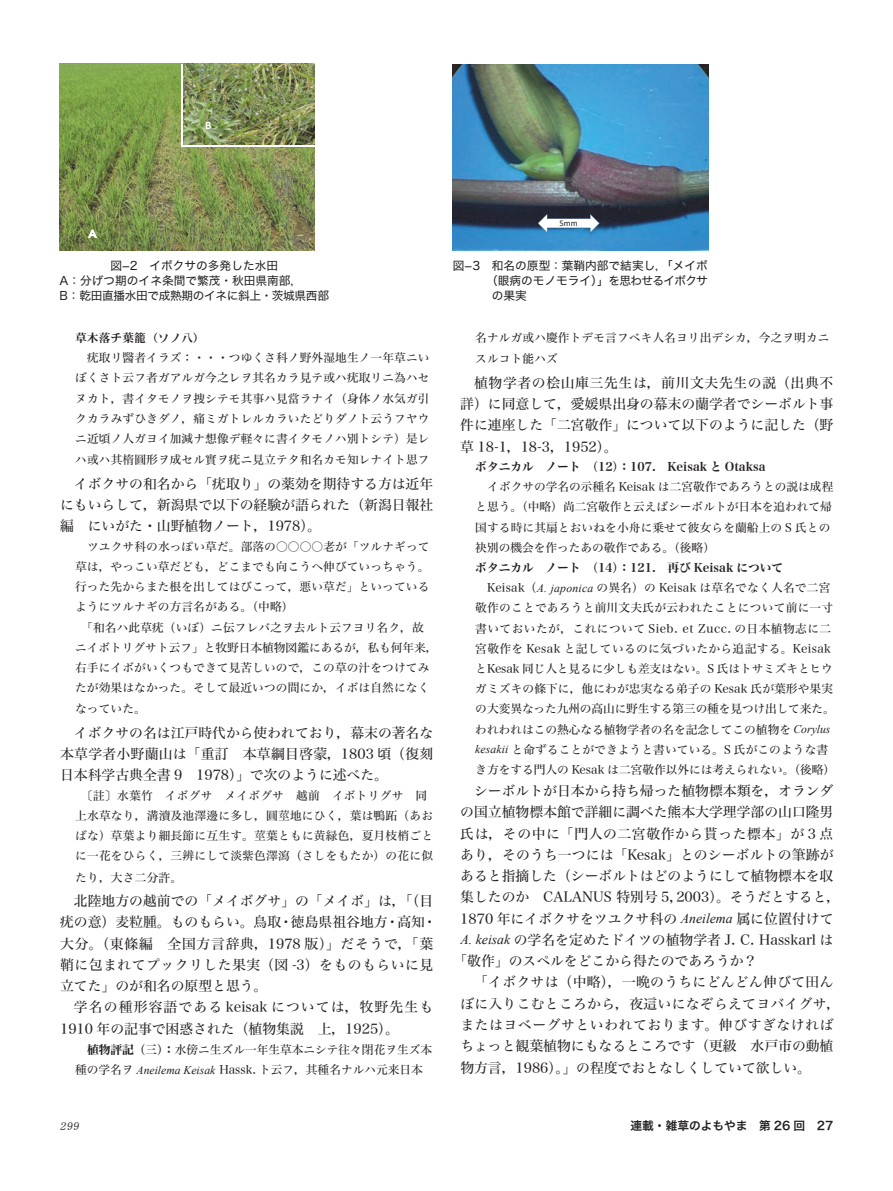
<style>
.page{position:relative;width:893px;height:1191px;background:#fff}
.page>*{position:absolute;margin:0;border:0;box-sizing:border-box;transform-origin:0 0}
.t1{font:13.8px/21.3px "Hira Min Std W4";color:#231f20}
.t2{font:13.8px "Hira Min Std W4";letter-spacing:.02em;color:#231f20}
.t3{font:13.8px "Hira Min Std W4";letter-spacing:.04em;color:#231f20}
.t4{font:11.7px/20.2px "Hira Min Std N W4";letter-spacing:.01em;color:#231f20}
.t5{font:11.7px/14.9px "Hira Kaku Std W4";color:#231f20}
.t6{font:11.7px "Hira Min Std N W7";color:#231f20}
.t7{font:11.7px "Hira Kaku Std W4";letter-spacing:-.06em;color:#231f20}
.t8{font:11.7px "Hira Kaku Std W6";color:#231f20}
.t9{font:11.7px "DFHS Mincho Std W7";letter-spacing:.01em;color:#231f20}
.t10{font:italic 11.7px "DFHS Mincho Std W3";color:#231f20}
.t11{font:11.55px "MS P Gothic";color:#fff}
.t12{font:700 11.55px "Calibri";color:#fff}
.t13{font:8.7px "Calibri";color:#231f20}
.s1{font-family:"Hira Min Std N W7"}
.s2{font-family:"Times New Roman";font-style:italic}
</style>
<div class="page">
<img style="left:60px;top:64px;width:255px;height:186px">
<img style="left:183px;top:64px;width:132px;height:81px">
<svg style="left:200px;top:64px;width:18px;height:18px"></svg>
<hr style="left:181px;top:64px;width:2px;height:82px;background:#fff">
<hr style="left:182px;top:145px;width:133px;height:2px;background:#fff">
<svg style="left:88px;top:230px;width:9px;height:8px"></svg>
<img style="left:453px;top:64px;width:255px;height:187px">
<svg style="left:538px;top:214px;width:62px;height:19px"></svg>
<p class="t11" style="left:88px;top:228px;width:10px">Ａ</p>
<p class="t12" style="left:205px;top:117px;width:8px">B</p>
<p class="t13" style="left:560px;top:217px;width:20px">5mm</p>
<p class="t5" style="left:60px;top:258px;width:271px;text-indent:51px">図−2　イボクサの多発した水田<br>A：分げつ期のイネ条間で繁茂・秋田県南部，<br>B：乾田直播水田で成熟期のイネに斜上・茨城県西部</p>
<p class="t5" style="left:453px;top:258px;width:257px">図−3　和名の原型：葉鞘内部で結実し，「メイボ</p>
<p class="t7" style="left:486px;top:271px;width:223px">（眼病のモノモライ）」を思わせるイボクサ</p>
<p class="t5" style="left:492px;top:288px;width:37px">の果実</p>
<p class="t9" style="left:75px;top:331px;width:131px">草木落チ葉籠（ソノ八）</p>
<p class="t4" style="left:75px;top:347px;width:356px;text-align:justify;text-indent:12px">疣取リ醫者イラズ：・・・つゆくさ科ノ野外湿地生ノ一年草ニいぼ くさト云フ者ガアルガ今之レヲ其名カラ見テ或ハ疣取リニ為ハセヌ カト，書イタモノヲ捜シテモ其事ハ見當ラナイ（身体ノ水気ガ引ク カラみずひきダノ，痛ミガトレルカラいたどりダノト云うフヤウニ 近頃ノ人ガヨイ加減ナ想像デ軽々に書イタモノハ別トシテ）是レハ 或ハ其楕圓形ヲ成セル實ヲ疣ニ見立テタ和名カモ知レナイト思フ</p>
<p class="t1" style="left:60px;top:473px;width:375px;text-align:justify;text-indent:14px">イボクサの和名から「疣取り」の薬効を期待する方は近年にもいらして，新潟県で以下の経験が語られた（新潟日報社編　にいがた・山野植物ノート，1978）。</p>
<p class="t4" style="left:87px;top:536px;width:344px">ツユクサ科の水っぽい草だ。部落の○○○○老が「ツルナギって</p>
<p class="t4" style="left:75px;top:556px;width:356px">草は，やっこい草だども，どこまでも向こうへ伸びていっちゃう。</p>
<p class="t4" style="left:75px;top:576px;width:356px">行った先からまた根を出してはびこって，悪い草だ」といっている</p>
<p class="t4" style="left:75px;top:596px;width:220px">ようにツルナギの方言名がある。（中略）</p>
<p class="t4" style="left:81px;top:617px;width:344px">「和名ハ此草疣（いぼ）ニ伝フレバ之ヲ去ルト云フヨリ名ク，故</p>
<p class="t4" style="left:75px;top:637px;width:364px">ニイボトリグサト云フ」と牧野日本植物図鑑にあるが，私も何年来，</p>
<p class="t4" style="left:75px;top:657px;width:356px">右手にイボがいくつもできて見苦しいので，この草の汁をつけてみ</p>
<p class="t4" style="left:75px;top:677px;width:356px">たが効果はなかった。そして最近いつの間にか，イボは自然になく</p>
<p class="t4" style="left:75px;top:698px;width:72px">なっていた。</p>
<p class="t1" style="left:60px;top:722px;width:388px;text-indent:14px">イボクサの名は江戸時代から使われており，幕末の著名な本草学者小野蘭山は「重訂　本草綱目啓蒙，1803 頃（復刻　日本科学古典全書 9　1978）」で次のように述べた。</p>
<p class="t4" style="left:75px;top:785px;width:359px;text-indent:6px">〔註〕水葉竹　イボグサ　メイボグサ　越前　イボトリグサ　同上水草なり，溝瀆及池澤邊に多し，圓莖地にひく，葉は鴨跖（あおばな）草葉より細長節に互生す。莖葉ともに黄緑色，夏月枝梢ごとに一花をひらく，三辨にして淡紫色澤瀉（さしをもたか）の花に似たり，大さ二分許。</p>
<p class="t1" style="left:60px;top:890px;width:378px;text-indent:14px">北陸地方の越前での「メイボグサ」の「メイボ」は，「（目疣の意）麦粒腫。ものもらい。鳥取・徳島県祖谷地方・高知・大分。（東條編　全国方言辞典，1978 版）」だそうで，「葉鞘に包まれてプックリした果実（図 -3）をものもらいに見立てた」のが和名の原型と思う。</p>
<p class="t1" style="left:60px;top:996px;width:375px;text-indent:14px">学名の種形容語である keisak については，牧野先生も<br>1910 年の記事で困惑された（植物集説　上，1925）。</p>
<p class="t4" style="left:75px;top:1039px;width:358px;text-indent:12px"><span class="s1">植物評記（三）：</span>水傍ニ生ズル一年生草本ニシテ往々閉花ヲ生ズ本種の学名ヲ <span class="s2">Aneilema Keisak</span> Hassk. ト云フ，其種名ナルハ元来日本</p>
<p class="t4" style="left:475px;top:327px;width:356px;line-height:21.1px">名ナルガ或ハ慶作トデモ言フベキ人名ヨリ出デシカ，今之ヲ明カニスルコト能ハズ</p>
<p class="t1" style="left:460px;top:372px;width:375px;text-align:justify;text-indent:14px">植物学者の桧山庫三先生は，前川文夫先生の説（出典不詳）に同意して，愛媛県出身の幕末の蘭学者でシーボルト事件に連座した「二宮敬作」について以下のように記した（野草 18-1，18-3，1952）。</p>
<p class="t6" style="left:475px;top:458px;width:292px">ボタニカル　ノート　（12）：107.　Keisak と Otaksa</p>
<p class="t4" style="left:475px;top:476px;width:360px;text-indent:12px">イボクサの学名の示種名 Keisak は二宮敬作であろうとの説は成程と思う。（中略）尚二宮敬作と云えばシーボルトが日本を追われて帰国する時に其扇とおいねを小舟に乗せて彼女らを蘭船上の S 氏との袂別の機会を作ったあの敬作である。（後略）</p>
<p class="t6" style="left:475px;top:559px;width:309px">ボタニカル　ノート　（14）：121.　再び Keisak について</p>
<p class="t4" style="left:475px;top:577px;width:361px;text-indent:12px">Keisak（<span class="s2">A. japonica</span> の異名）の Keisak は草名でなく人名で二宮敬作のことであろうと前川文夫氏が云われたことについて前に一寸書いておいたが，これについて Sieb. et Zucc. の日本植物志に二宮敬作を Kesak と記しているのに気づいたから追記する。Keisakと Kesak 同じ人と見るに少しも差支はない。S 氏はトサミズキとヒウガミズキの條下に，他にわが忠実なる弟子の Kesak 氏が葉形や果実の 大変異なった九州の高山に野生する第三の種を見つけ出して来た。われわれはこの熱心なる植物学者の名を記念してこの植物を <span class="s2">Corylus kesakii</span> と命ずることができようと書いている。S 氏がこのような書き方をする門人の Kesak は二宮敬作以外には考えられない。（後略）</p>
<p class="t1" style="left:474px;top:780px;width:361px">シーボルトが日本から持ち帰った植物標本類を，オランダ</p>
<p class="t1" style="left:460px;top:801px;width:375px">の国立植物標本館で詳細に調べた熊本大学理学部の山口隆男</p>
<p class="t3" style="left:460px;top:823px;width:375px">氏は，その中に「門人の二宮敬作から貰った標本」が 3 点</p>
<p class="t1" style="left:460px;top:844px;width:375px">あり，そのうち一つには「Kesak」とのシーボルトの筆跡が</p>
<p class="t1" style="left:460px;top:865px;width:375px">あると指摘した（シーボルトはどのようにして植物標本を収</p>
<p class="t1" style="left:460px;top:886px;width:382px">集したのか　CALANUS 特別号 5，2003）。そうだとすると，</p>
<p class="t1" style="left:460px;top:907px;width:375px">1870 年にイボクサをツユクサ科の <span class="s2">Aneilema</span> 属に位置付けて</p>
<p class="t1" style="left:460px;top:929px;width:375px"><span class="s2">A. keisak</span> の学名を定めたドイツの植物学者 J. C. Hasskarl は</p>
<p class="t1" style="left:453px;top:950px;width:306px">「敬作」のスペルをどこから得たのであろうか？</p>
<p class="t2" style="left:474px;top:972px;width:361px">「イボクサは（中略），一晩のうちにどんどん伸びて田ん</p>
<p class="t2" style="left:460px;top:993px;width:382px">ぼに入りこむところから，夜這いになぞらえてヨバイグサ，</p>
<p class="t3" style="left:460px;top:1015px;width:375px">またはヨベーグサといわれております。伸びすぎなければ</p>
<p class="t1" style="left:460px;top:1035px;width:375px">ちょっと観葉植物にもなるところです（更級　水戸市の動植</p>
<p class="t1" style="left:460px;top:1056px;width:352px">物方言，1986）。」の程度でおとなしくしていて欲しい。</p>
<p class="t10" style="left:60px;top:1119px;width:23px">299</p>
<p class="t8" style="left:631px;top:1116px;width:204px">連載・雑草のよもやま　第 26 回　27</p>
</div>
